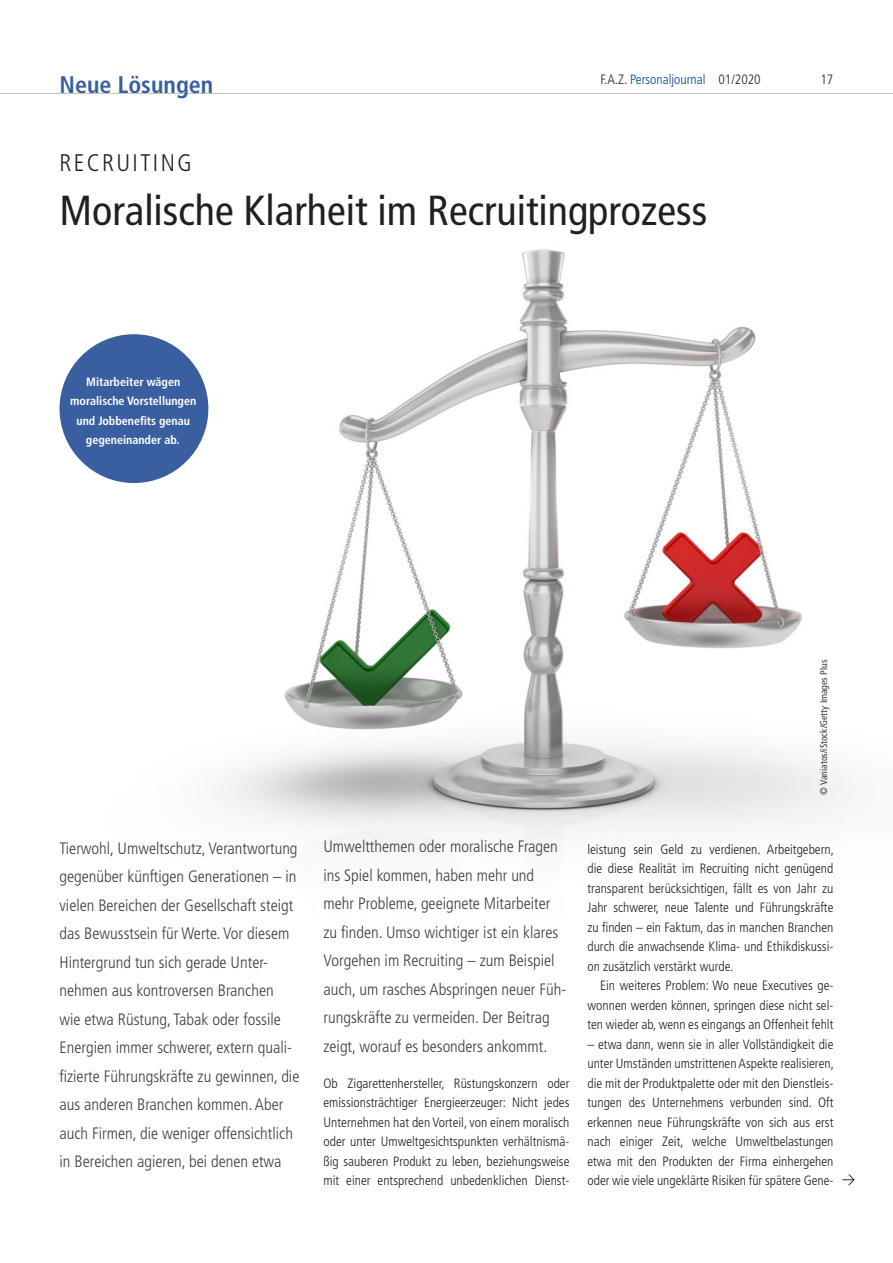
<style>
.page{position:relative;width:893px;height:1263px;background:#fff}
.page>*{position:absolute;margin:0;border:0;box-sizing:border-box;transform-origin:0 0}
.t1{font:condensed 42px "Frutiger LT Std";color:#231f20}
.t2{font:700 condensed 24px "Frutiger LT Std";color:#3a5fa1}
.t3{font:300 condensed 24px "Frutiger LT Std";letter-spacing:.1em;color:#231f20}
.t4{font:300 condensed 16.5px/28.5px "Frutiger LT Std";color:#3e3e3f}
.t5{font:300 condensed 13.5px/19.5px "Frutiger LT Std";color:#231f20;text-align:justify}
.t6{font:300 condensed 13.5px "Frutiger LT Std";color:#014892}
.t7{font:700 condensed 12px/19.5px "Frutiger LT Std";color:#fff;text-align:center}
.t8{font:condensed 9.75px "Frutiger LT Std";color:#3e3e3f}
.s1{color:#231f20}
</style>
<div class="page">
<hr style="left:0;top:93px;width:893px;height:1px;background:#bcbdc0">
<img style="left:59px;top:249px;width:793px;height:597px">
<div style="left:60px;top:334px;width:148px;height:149px;background:#3a5fa1;border-radius:50%"></div>
<svg style="left:842px;top:1174px;width:13px;height:11px"></svg>
<h2 class="t2" style="left:60px;top:70px;width:155px">Neue Lösungen</h2>
<p class="t6" style="left:600px;top:72px;width:162px"><span class="s1">F.A.Z.</span> Personaljournal <span class="s1">01/2020</span></p>
<p class="t5" style="left:820px;top:70px;width:14px">17</p>
<h2 class="t3" style="left:60px;top:149px;width:134px">RECRUITING</h2>
<h1 class="t1" style="left:60px;top:185px;width:649px">Moralische Klarheit im Recruitingprozess</h1>
<p class="t7" style="left:70px;top:372px;width:128px">Mitarbeiter wägen moralische Vorstellungen und Jobbenefits genau gegeneinander ab.</p>
<p class="t8" style="left:818px;top:795px;width:137px;rotate:-90deg">© Vaniatos/iStock/Getty Images Plus</p>
<p class="t4" style="left:60px;top:834px;width:241px">Tierwohl, Umweltschutz, Verantwortung gegenüber künftigen Generationen – in vielen Bereichen der Gesellschaft steigt das Bewusstsein für Werte. Vor diesem Hintergrund tun sich gerade Unter&shy;nehmen aus kontroversen Branchen<br>wie etwa Rüstung, Tabak oder fossile Energien immer schwerer, extern quali&shy;fizierte Führungskräfte zu gewinnen, die aus anderen Branchen kommen. Aber auch Firmen, die weniger offensichtlich in Bereichen agieren, bei denen etwa</p>
<p class="t4" style="left:323px;top:832px;width:244px">Umweltthemen oder moralische Fragen ins Spiel kommen, haben mehr und mehr Probleme, geeignete Mitarbeiter zu finden. Umso wichtiger ist ein klares Vorgehen im Recruiting – zum Beispiel auch, um rasches Abspringen neuer Füh&shy;rungskräfte zu vermeiden. Der Beitrag zeigt, worauf es besonders ankommt.</p>
<p class="t5" style="left:323px;top:1073px;width:247px">Ob Zigarettenhersteller, Rüstungskonzern oder emissionsträchtiger Energieerzeuger: Nicht jedes Unternehmen hat den Vorteil, von einem moralisch oder unter Umweltgesichtspunkten verhältnismä&shy;ßig sauberen Produkt zu leben, beziehungsweise mit einer entsprechend unbedenklichen Dienst-</p>
<p class="t5" style="left:587px;top:839px;width:248px">leistung sein Geld zu verdienen. Arbeitgebern, die diese Realität im Recruiting nicht genügend transparent berücksichtigen, fällt es von Jahr zu Jahr schwerer, neue Talente und Führungskräfte zu finden – ein Faktum, das in manchen Branchen durch die anwachsende Klima- und Ethikdiskussi&shy;on zusätzlich verstärkt wurde.</p>
<p class="t5" style="left:587px;top:976px;width:247px;text-indent:13px">Ein weiteres Problem: Wo neue Executives ge&shy;wonnen werden können, springen diese nicht sel&shy;ten wieder ab, wenn es eingangs an Offenheit fehlt</p>
<p class="t5" style="left:587px;top:1034px;width:248px">– etwa dann, wenn sie in aller Vollständigkeit die unter Umständen umstrittenen Aspekte realisieren, die mit der Produktpalette oder mit den Dienstleis&shy;tungen des Unternehmens verbunden sind. Oft erkennen neue Führungskräfte von sich aus erst nach einiger Zeit, welche Umweltbelastungen etwa mit den Produkten der Firma einhergehen oder wie viele ungeklärte Risiken für spätere Gene-</p>
</div>
